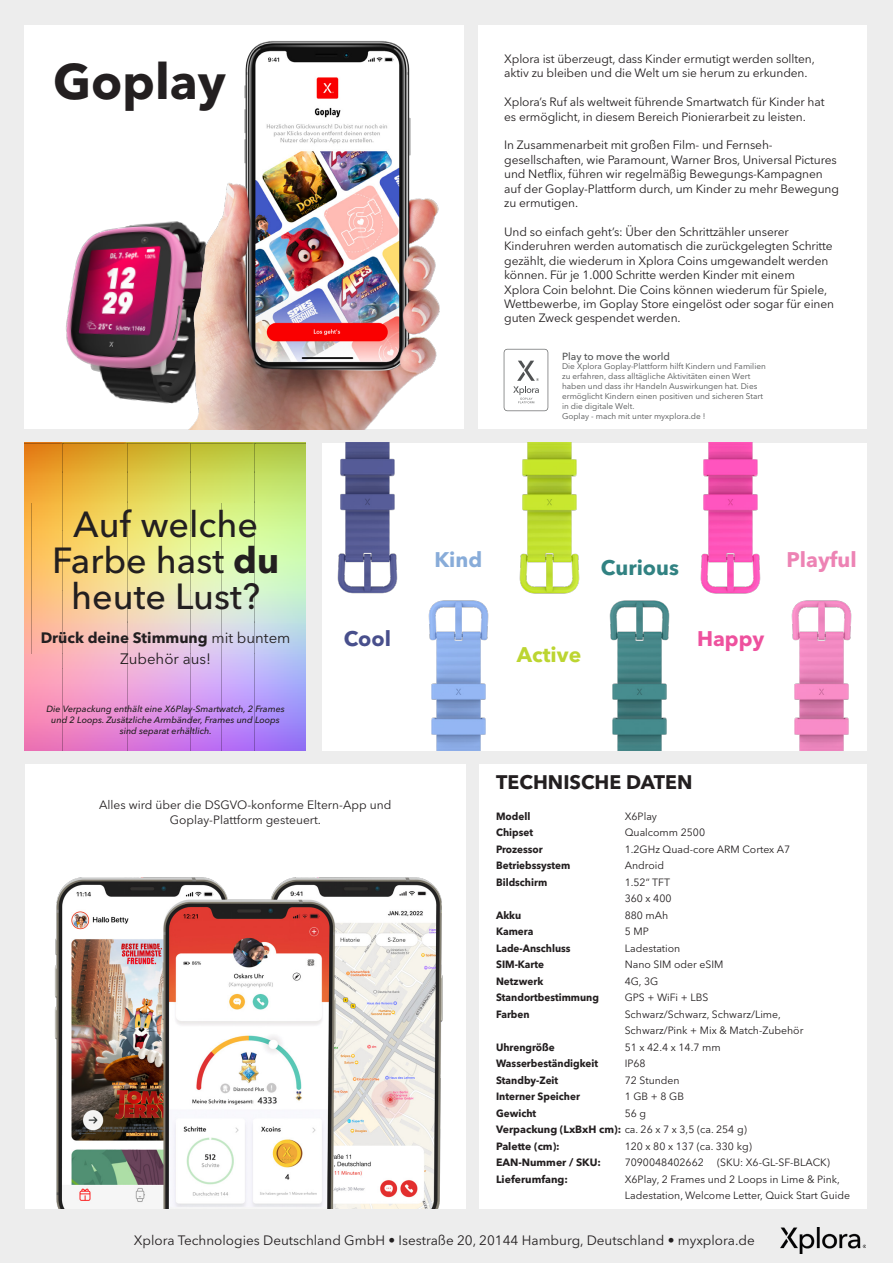
<style>
.page{position:relative;width:893px;height:1263px;background:#ededed}
.page>*{position:absolute;margin:0;border:0;box-sizing:border-box;transform-origin:0 0}
.t1{font:700 49.5px "Avenir Next LT Pro";color:#231f20}
.t2{font:500 36px/36px "Avenir Next LT Pro";color:#231f20;text-align:center}
.t3{font:700 21px "Avenir Next LT Pro";color:#ed83b4}
.t4{font:700 21px "Avenir Next LT Pro";color:#318282}
.t5{font:700 21px "Avenir Next LT Pro";color:#bcd531}
.t6{font:700 21px "Avenir Next LT Pro";color:#ee519e}
.t7{font:700 21px "Avenir Next LT Pro";color:#88acd9}
.t8{font:700 21px "Avenir Next LT Pro";color:#484f8c}
.t9{font:700 19.5px "Avenir Next LT Pro";color:#231f20}
.t10{font:15px/21px "Avenir Next LT Pro";color:#231f20;text-align:center}
.t11{font:13.5px "Avenir Next LT Pro";color:#231f20}
.t12{font:12px/14.4px "Avenir Next LT Pro";letter-spacing:-.01em;color:#231f20}
.t13{font:10.5px/16.5px "Avenir Next LT Pro";color:#231f20}
.t14{font:700 10.5px/16.5px "Avenir Next LT Pro";color:#231f20;scale:.95 1}
.t15{font:500 10.2px "Avenir Next LT Pro";color:#505253}
.t16{font:italic 500 9px/10.8px "Avenir Next LT Pro";color:#231f20;text-align:center}
.t17{font:8.25px/9.9px "Avenir Next LT Pro";color:#505253}
.s1{font-weight:700}
.s2{font-weight:400}
</style>
<div class="page">
<img style="left:25px;top:723px;width:101px;height:28px">
<img style="left:25px;top:684px;width:101px;height:39px">
<img style="left:126px;top:723px;width:94px;height:28px">
<img style="left:126px;top:684px;width:94px;height:39px">
<img style="left:220px;top:723px;width:85px;height:28px">
<img style="left:220px;top:684px;width:85px;height:39px">
<img style="left:25px;top:669px;width:101px;height:15px">
<img style="left:25px;top:654px;width:101px;height:15px">
<img style="left:25px;top:591px;width:5px;height:63px">
<img style="left:30px;top:591px;width:96px;height:63px">
<img style="left:25px;top:531px;width:5px;height:60px">
<img style="left:30px;top:531px;width:96px;height:60px">
<img style="left:126px;top:654px;width:94px;height:30px">
<img style="left:126px;top:591px;width:94px;height:63px">
<img style="left:220px;top:654px;width:85px;height:30px">
<img style="left:220px;top:591px;width:85px;height:63px">
<img style="left:126px;top:531px;width:94px;height:60px">
<img style="left:220px;top:531px;width:85px;height:60px">
<img style="left:25px;top:502px;width:5px;height:29px">
<img style="left:30px;top:502px;width:96px;height:29px">
<img style="left:25px;top:443px;width:101px;height:59px">
<img style="left:126px;top:502px;width:94px;height:29px">
<img style="left:220px;top:502px;width:85px;height:29px">
<img style="left:126px;top:443px;width:179px;height:59px">
<div style="left:25px;top:26px;width:439px;height:403px;background:#fff"></div>
<div style="left:480px;top:764px;width:387px;height:445px;background:#fff"></div>
<div style="left:25px;top:764px;width:441px;height:445px;background:#fff"></div>
<div style="left:478px;top:26px;width:389px;height:403px;background:#fff"></div>
<img style="left:54px;top:877px;width:389px;height:332px">
<svg style="left:504px;top:349px;width:44px;height:62px"></svg>
<img style="left:66px;top:224px;width:72px;height:177px">
<img style="left:138px;top:41px;width:302px;height:388px">
<div style="left:322px;top:443px;width:545px;height:308px;background:#fff"></div>
<img style="left:780px;top:1227px;width:85px;height:26px">
<img style="left:428px;top:600px;width:61px;height:151px">
<img style="left:609px;top:600px;width:61px;height:151px">
<img style="left:791px;top:600px;width:61px;height:151px">
<img style="left:519px;top:443px;width:61px;height:151px">
<img style="left:700px;top:443px;width:61px;height:151px">
<img style="left:337px;top:443px;width:61px;height:151px">
<p class="t1" style="left:53px;top:52px;width:174px">Goplay</p>
<p class="t2" style="left:52px;top:506px;width:228px">Auf welche<br>Farbe hast <span class="s1">du </span>heute Lust?</p>
<p class="t10" style="left:41px;top:627px;width:251px"><span class="s1">Drück deine Stimmung</span> mit buntem<br>Zubehör aus!</p>
<p class="t16" style="left:46px;top:703px;width:240px">Die Verpackung enthält eine X6Play-Smartwatch, 2 Frames und 2 Loops. Zusätzliche Armbänder, Frames und Loops sind separat erhältlich.</p>
<p class="t8" style="left:344px;top:626px;width:49px">Cool</p>
<p class="t12" style="left:99px;top:798px;width:294px;text-align:center">Alles wird über die DSGVO-konforme Eltern-App und<br>Goplay-Plattform gesteuert.</p>
<p class="t12" style="left:504px;top:52px;width:312px">Xplora ist überzeugt, dass Kinder ermutigt werden sollten, aktiv zu bleiben und die Welt um sie herum zu erkunden.</p>
<p class="t12" style="left:504px;top:95px;width:322px">Xplora’s Ruf als weltweit führende Smartwatch für Kinder hat es ermöglicht, in diesem Bereich Pionierarbeit zu leisten.</p>
<p class="t12" style="left:504px;top:138px;width:336px">In Zusammenarbeit mit großen Film- und Fernseh&shy;gesellschaften, wie Paramount, Warner Bros, Universal Pictures und Netflix, führen wir regelmäßig Bewegungs-Kampagnen auf der Goplay-Plattform durch, um Kinder zu mehr Bewegung zu ermutigen.</p>
<p class="t12" style="left:504px;top:224px;width:331px">Und so einfach geht’s: Über den Schrittzähler unserer Kinderuhren werden automatisch die zurückgelegten Schritte gezählt, die wiederum in Xplora Coins umgewandelt werden können. Für je 1.000 Schritte werden Kinder mit einem<br>Xplora Coin belohnt. Die Coins können wiederum für Spiele, Wettbewerbe, im Goplay Store eingelöst oder sogar für einen guten Zweck gespendet werden.</p>
<p class="t15" style="left:562px;top:350px;width:109px">Play to move the world</p>
<p class="t17" style="left:562px;top:362px;width:205px">Die Xplora Goplay-Plattform hilft Kindern und Familien zu erfahren, dass alltägliche Aktivitäten einen Wert haben und dass ihr Handeln Auswirkungen hat. Dies ermöglicht Kindern einen positiven und sicheren Start in die digitale Welt.<br>Goplay - mach mit unter myxplora.de !</p>
<p class="t7" style="left:434px;top:547px;width:49px">Kind</p>
<p class="t4" style="left:601px;top:555px;width:80px">Curious</p>
<p class="t5" style="left:517px;top:642px;width:66px">Active</p>
<p class="t6" style="left:697px;top:626px;width:69px">Happy</p>
<p class="t3" style="left:786px;top:547px;width:72px">Playful</p>
<p class="t9" style="left:496px;top:770px;width:198px">TECHNISCHE DATEN</p>
<p class="t14" style="left:496px;top:808px;width:80px">Modell<br>Chipset<br>Prozessor<br>Betriebssystem<br>Bildschirm</p>
<p class="t14" style="left:496px;top:907px;width:110px">Akku<br>Kamera<br>Lade-Anschluss<br>SIM-Karte<br>Netzwerk<br>Standortbestimmung<br>Farben</p>
<p class="t14" style="left:496px;top:1039px;width:265px">Uhrengröße<br>Wasserbeständigkeit<br>Standby-Zeit<br>Interner Speicher<br>Gewicht<br>Verpackung (LxBxH cm): <span class="s2">ca. 26 x 7 x 3,5 (ca. 254 g)<br></span>Palette (cm):<br>EAN-Nummer / SKU:<br>Lieferumfang:</p>
<p class="t13" style="left:625px;top:808px;width:180px">X6Play<br>Qualcomm 2500<br>1.2GHz Quad-core ARM Cortex A7<br>Android<br>1.52” TFT<br>360 x 400<br>880 mAh<br>5 MP<br>Ladestation<br>Nano SIM oder eSIM<br>4G, 3G<br>GPS + WiFi + LBS<br>Schwarz/Schwarz, Schwarz/Lime,<br>Schwarz/Pink + Mix &amp; Match-Zubehör<br>51 x 42.4 x 14.7 mm<br>IP68<br>72 Stunden<br>1 GB + 8 GB<br>56 g</p>
<p class="t13" style="left:625px;top:1138px;width:129px">120 x 80 x 137 (ca. 330 kg)<br>7090048402662</p>
<p class="t13" style="left:625px;top:1154px;width:227px;text-indent:92px">(SKU: X6-GL-SF-BLACK)<br>X6Play, 2 Frames und 2 Loops in Lime &amp; Pink,<br>Ladestation, Welcome Letter, Quick Start Guide</p>
<p class="t11" style="left:134px;top:1232px;width:623px">Xplora Technologies Deutschland GmbH • Isestraße 20, 20144 Hamburg, Deutschland • myxplora.de</p>
</div>
